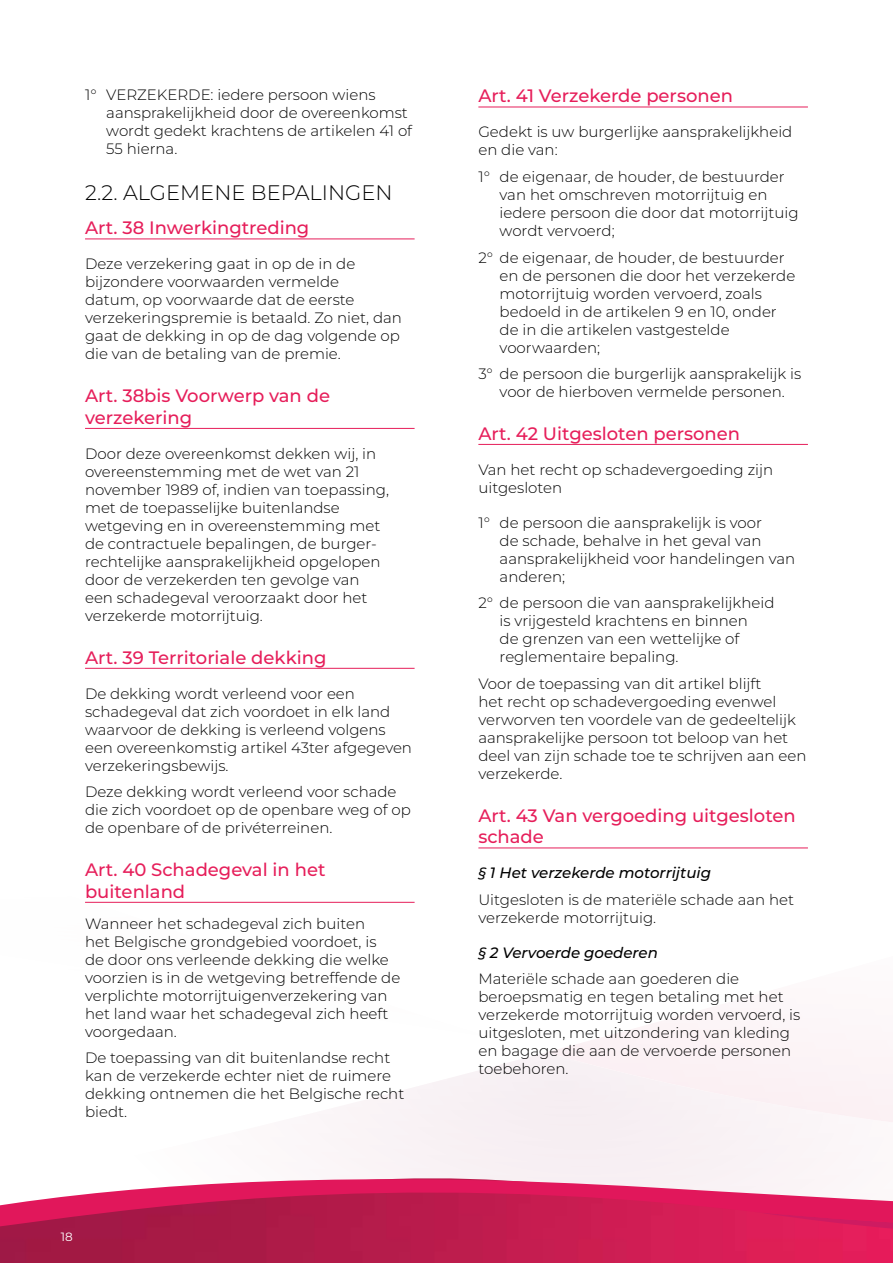
<style>
.page{position:relative;width:893px;height:1263px;background:#fff}
.page>*{position:absolute;margin:0;border:0;box-sizing:border-box;transform-origin:0 0}
.t1{font:300 21px "Belfius 21";color:#000}
.t2{font:500 18px/21.6px "Belfius 21";color:#e61e5a}
.t3{font:300 15px/18px "Belfius 21";color:#000}
.t4{font:italic 500 15px "Belfius 21";color:#000}
.t5{font:12px "Belfius 21";color:#fff}
</style>
<div class="page">
<div style="left:545px;top:1021px;width:348px;height:131px;background:#fbf2f5"></div>
<svg style="left:85px;top:901px;width:460px;height:266px"></svg>
<svg style="left:0;top:1167px;width:893px;height:96px"></svg>
<hr style="left:85px;top:239px;width:330px;height:1px;background:#e61e5a">
<hr style="left:85px;top:428px;width:330px;height:1px;background:#e61e5a">
<hr style="left:85px;top:668px;width:330px;height:1px;background:#e61e5a">
<hr style="left:85px;top:902px;width:330px;height:1px;background:#e61e5a">
<hr style="left:478px;top:107px;width:330px;height:1px;background:#e61e5a">
<hr style="left:478px;top:444px;width:330px;height:1px;background:#e61e5a">
<hr style="left:478px;top:847px;width:330px;height:1px;background:#e61e5a">
<p class="t3" style="left:106px;top:85px;width:307px;text-indent:-21px">1° VERZEKERDE: iedere persoon wiens aansprakelijkheid door de overeenkomst wordt gedekt krachtens de artikelen 41 of<br>55 hierna.</p>
<h1 class="t1" style="left:85px;top:180px;width:309px">2.2. ALGEMENE BEPALINGEN</h1>
<p class="t2" style="left:85px;top:217px;width:226px">Art. 38 Inwerkingtreding</p>
<p class="t3" style="left:85px;top:255px;width:318px">Deze verzekering gaat in op de in de bijzondere voorwaarden vermelde<br>datum, op voorwaarde dat de eerste verzekeringspremie is betaald. Zo niet, dan gaat de dekking in op de dag volgende op die van de betaling van de premie.</p>
<p class="t2" style="left:85px;top:385px;width:246px">Art. 38bis Voorwerp van de verzekering</p>
<p class="t3" style="left:85px;top:445px;width:305px">Door deze overeenkomst dekken wij, in overeenstemming met de wet van 21 november 1989 of, indien van toepassing, met de toepasselijke buitenlandse wetgeving en in overeenstemming met de contractuele bepalingen, de burger&shy;rechtelijke aansprakelijkheid opgelopen door de verzekerden ten gevolge van een schadegeval veroorzaakt door het verzekerde motorrijtuig.</p>
<p class="t2" style="left:85px;top:646px;width:243px">Art. 39 Territoriale dekking</p>
<p class="t3" style="left:85px;top:684px;width:329px">De dekking wordt verleend voor een schadegeval dat zich voordoet in elk land waarvoor de dekking is verleend volgens een overeenkomstig artikel 43ter afgegeven verzekeringsbewijs.</p>
<p class="t3" style="left:85px;top:783px;width:327px">Deze dekking wordt verleend voor schade die zich voordoet op de openbare weg of op de openbare of de privéterreinen.</p>
<p class="t2" style="left:85px;top:859px;width:242px">Art. 40 Schadegeval in het buitenland</p>
<p class="t3" style="left:85px;top:914px;width:317px">Wanneer het schadegeval zich buiten<br>het Belgische grondgebied voordoet, is<br>de door ons verleende dekking die welke voorzien is in de wetgeving betreffende de verplichte motorrijtuigenverzekering van het land waar het schadegeval zich heeft voorgedaan.</p>
<p class="t3" style="left:85px;top:1049px;width:321px">De toepassing van dit buitenlandse recht kan de verzekerde echter niet de ruimere dekking ontnemen die het Belgische recht biedt.</p>
<p class="t5" style="left:61px;top:1229px;width:13px">18</p>
<p class="t2" style="left:478px;top:85px;width:256px">Art. 41 Verzekerde personen</p>
<p class="t3" style="left:478px;top:123px;width:315px">Gedekt is uw burgerlijke aansprakelijkheid en die van:</p>
<p class="t3" style="left:500px;top:168px;width:301px;text-indent:-21px">1° de eigenaar, de houder, de bestuurder van het omschreven motorrijtuig en iedere persoon die door dat motorrijtuig wordt vervoerd;</p>
<p class="t3" style="left:500px;top:248px;width:297px;text-indent:-21px">2° de eigenaar, de houder, de bestuurder en de personen die door het verzekerde motorrijtuig worden vervoerd, zoals bedoeld in de artikelen 9 en 10, onder de in die artikelen vastgestelde voorwaarden;</p>
<p class="t3" style="left:478px;top:365px;width:324px;text-align:center">3° de persoon die burgerlijk aansprakelijk is voor de hierboven vermelde personen.</p>
<p class="t2" style="left:478px;top:423px;width:263px">Art. 42 Uitgesloten personen</p>
<p class="t3" style="left:478px;top:461px;width:296px">Van het recht op schadevergoeding zijn uitgesloten</p>
<p class="t3" style="left:500px;top:514px;width:297px;text-indent:-21px">1° de persoon die aansprakelijk is voor<br>de schade, behalve in het geval van aansprakelijkheid voor handelingen van anderen;</p>
<p class="t3" style="left:500px;top:594px;width:276px;text-indent:-21px">2° de persoon die van aansprakelijkheid is vrijgesteld krachtens en binnen<br>de grenzen van een wettelijke of reglementaire bepaling.</p>
<p class="t3" style="left:478px;top:675px;width:330px">Voor de toepassing van dit artikel blijft<br>het recht op schadevergoeding evenwel verworven ten voordele van de gedeeltelijk aansprakelijke persoon tot beloop van het deel van zijn schade toe te schrijven aan een verzekerde.</p>
<p class="t2" style="left:478px;top:804px;width:319px">Art. 43 Van vergoeding uitgesloten schade</p>
<p class="t4" style="left:478px;top:864px;width:234px">§ 1 Het verzekerde motorrijtuig</p>
<p class="t3" style="left:478px;top:891px;width:317px">Uitgesloten is de materiële schade aan het verzekerde motorrijtuig.</p>
<p class="t4" style="left:478px;top:943px;width:181px">§ 2 Vervoerde goederen</p>
<p class="t3" style="left:478px;top:970px;width:323px">Materiële schade aan goederen die beroepsmatig en tegen betaling met het verzekerde motorrijtuig worden vervoerd, is uitgesloten, met uitzondering van kleding en bagage die aan de vervoerde personen toebehoren.</p>
</div>
